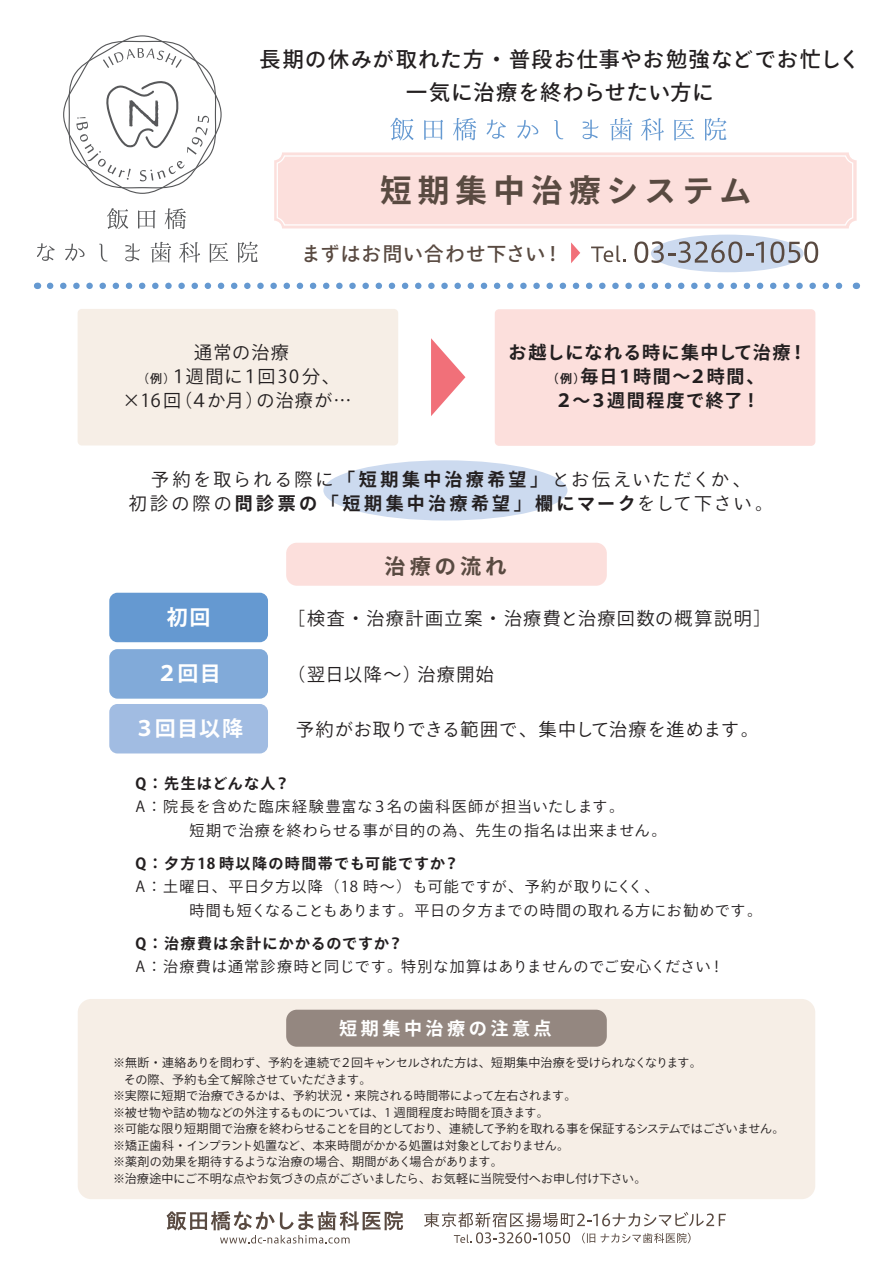
<style>
.page{position:relative;width:893px;height:1263px;background:#fff}
.page>*{position:absolute;margin:0;border:0;box-sizing:border-box;transform-origin:0 0}
.t1{font:700 31.5px "Ryo Gothic Plus N";letter-spacing:.2em;color:#594a41}
.t2{font:500 21px/33px "Ryo Gothic Plus N";letter-spacing:.065em;color:#231f20;text-align:center}
.t3{font:700 21px "Ryo Gothic Plus N";letter-spacing:.05em;color:#fff}
.t4{font:700 21px "Ryo Gothic Plus N";letter-spacing:.2em;color:#594a41}
.t5{font:500 19.5px "Ryo Gothic Plus N";letter-spacing:.06em;color:#594a41}
.t6{font:18px/24px "Ryo Gothic Plus N";letter-spacing:.07em;color:#231f20;text-align:center}
.t7{font:18px/24px "Ryo Gothic Plus N";letter-spacing:.13em;color:#231f20;text-align:center}
.t8{font:700 18px/24px "Ryo Gothic Plus N";letter-spacing:.07em;color:#231f20;text-align:center}
.t9{font:18px "Ryo Gothic Plus N";letter-spacing:.025em;color:#231f20}
.t10{font:700 18px "Ryo Gothic Plus N";letter-spacing:.2em;color:#fff}
.t11{font:15px/24px "Ryo Gothic Plus N";letter-spacing:.055em;color:#231f20}
.t12{font:700 15px "Ryo Gothic Plus N";letter-spacing:.085em;color:#231f20}
.t13{font:12px "Ryo Gothic Plus N";letter-spacing:-.015em;color:#231f20}
.t14{font:12px "Ryo Gothic Plus N";letter-spacing:-.035em;color:#231f20}
.t15{font:12px "Ryo Gothic Plus N";letter-spacing:.005em;color:#231f20}
.s1{font-weight:500;font-size:12px}
.s2{font-size:12px}
.s3{font-weight:700}
</style>
<div class="page">
<div style="left:651px;top:235px;width:153px;height:37px;background:#ccdaef;border-radius:50%"></div>
<svg style="left:391px;top:118px;width:23px;height:22px"></svg>
<svg style="left:424px;top:120px;width:19px;height:20px"></svg>
<svg style="left:453px;top:118px;width:23px;height:22px"></svg>
<svg style="left:486px;top:119px;width:20px;height:20px"></svg>
<svg style="left:517px;top:120px;width:22px;height:19px"></svg>
<svg style="left:554px;top:120px;width:9px;height:20px"></svg>
<svg style="left:582px;top:119px;width:17px;height:20px"></svg>
<svg style="left:610px;top:118px;width:22px;height:22px"></svg>
<svg style="left:641px;top:118px;width:23px;height:22px"></svg>
<svg style="left:674px;top:119px;width:20px;height:21px"></svg>
<svg style="left:705px;top:118px;width:21px;height:22px"></svg>
<svg style="left:167px;top:1211px;width:236px;height:32px"></svg>
<svg style="left:424px;top:1212px;width:302px;height:31px"></svg>
<div style="left:274px;top:152px;width:583px;height:76px;background:#fcdfdc;border-radius:8px"></div>
<svg style="left:277px;top:155px;width:576px;height:71px"></svg>
<svg style="left:50px;top:283px;width:793px;height:6px"></svg>
<div style="left:323px;top:460px;width:244px;height:60px;background:#ccdaef;border-radius:50%"></div>
<div style="left:78px;top:309px;width:320px;height:136px;background:#f6eee6;border-radius:4px"></div>
<div style="left:495px;top:309px;width:320px;height:137px;background:#fcdfdc;border-radius:4px"></div>
<svg style="left:431px;top:338px;width:34px;height:78px"></svg>
<svg style="left:63px;top:35px;width:159px;height:159px"></svg>
<svg style="left:37px;top:243px;width:18px;height:18px"></svg>
<svg style="left:65px;top:243px;width:20px;height:18px"></svg>
<svg style="left:99px;top:244px;width:9px;height:18px"></svg>
<svg style="left:125px;top:243px;width:15px;height:18px"></svg>
<svg style="left:151px;top:242px;width:20px;height:20px"></svg>
<svg style="left:179px;top:242px;width:21px;height:20px"></svg>
<svg style="left:210px;top:243px;width:18px;height:19px"></svg>
<svg style="left:238px;top:242px;width:20px;height:21px"></svg>
<svg style="left:107px;top:208px;width:21px;height:21px"></svg>
<svg style="left:138px;top:210px;width:17px;height:18px"></svg>
<svg style="left:165px;top:208px;width:21px;height:21px"></svg>
<svg style="left:591px;top:245px;width:35px;height:17px"></svg>
<svg style="left:634px;top:241px;width:130px;height:22px"></svg>
<svg style="left:770px;top:241px;width:48px;height:22px"></svg>
<svg style="left:571px;top:242px;width:9px;height:21px"></svg>
<div style="left:109px;top:593px;width:159px;height:49px;background:#6599d1;border-radius:8px"></div>
<div style="left:109px;top:649px;width:159px;height:50px;background:#81aad9;border-radius:8px"></div>
<div style="left:109px;top:704px;width:159px;height:49px;background:#a1bce2;border-radius:8px"></div>
<div style="left:286px;top:543px;width:321px;height:43px;background:#fcdfdc;border-radius:11px"></div>
<div style="left:78px;top:999px;width:737px;height:200px;background:#f6eee6;border-radius:14px"></div>
<div style="left:286px;top:1010px;width:321px;height:37px;background:#948780;border-radius:11px"></div>
<h2 class="t2" style="left:259px;top:44px;width:602px">長期の休みが取れた方・普段お仕事やお勉強などでお忙しく一気に治療を終わらせたい方に</h2>
<h1 class="t1" style="left:380px;top:170px;width:373px">短期集中治療システム</h1>
<h3 class="t5" style="left:301px;top:241px;width:263px">まずはお問い合わせ下さい！</h3>
<h3 class="t6" style="left:123px;top:341px;width:230px">通常の治療<br><span class="s1">（例）</span>１週間に１回30分、×16回（４か月）の治療が…</h3>
<h3 class="t8" style="left:509px;top:342px;width:300px">お越しになれる時に集中して治療！<span class="s2">（例）</span>毎日１時間～２時間、<br>２～３週間程度で終了 !</h3>
<h3 class="t7" style="left:129px;top:468px;width:646px">予約を取られる際に<span class="s3">「短期集中治療希望」</span>とお伝えいただくか、<br>初診の際の<span class="s3">問診票の「短期集中治療希望」欄にマーク</span>をして下さい。</h3>
<h2 class="t4" style="left:385px;top:553px;width:123px">治療の流れ</h2>
<h2 class="t3" style="left:167px;top:604px;width:45px">初回</h2>
<h3 class="t6" style="left:287px;top:607px;width:486px">［検査・治療計画立案・治療費と治療回数の概算説明］</h3>
<h2 class="t3" style="left:157px;top:660px;width:66px">２回目</h2>
<h3 class="t6" style="left:287px;top:663px;width:208px">（翌日以降～）治療開始</h3>
<h2 class="t3" style="left:134px;top:715px;width:111px">３回目以降</h2>
<h3 class="t9" style="left:296px;top:718px;width:464px">予約がお取りできる範囲で、集中して治療を進めます。</h3>
<p class="t12" style="left:135px;top:774px;width:156px">Q：先生はどんな人？</p>
<p class="t11" style="left:189px;top:795px;width:478px;text-indent:-54px">A：院長を含めた臨床経験豊富な３名の歯科医師が担当いたします。<br>短期で治療を終わらせる事が目的の為、先生の指名は出来ません。</p>
<p class="t12" style="left:135px;top:854px;width:325px">Q：夕方18 時以降の時間帯でも可能ですか？</p>
<p class="t11" style="left:189px;top:875px;width:574px;text-indent:-54px">A：土曜日、平日夕方以降（18 時～）も可能ですが、予約が取りにくく、<br>時間も短くなることもあります。平日の夕方までの時間の取れる方にお勧めです。</p>
<p class="t12" style="left:135px;top:934px;width:269px">Q：治療費は余計にかかるのですか？</p>
<p class="t11" style="left:135px;top:955px;width:590px">A：治療費は通常診療時と同じです。特別な加算はありませんのでご安心ください！</p>
<h3 class="t10" style="left:339px;top:1017px;width:214px">短期集中治療の注意点</h3>
<p class="t13" style="left:113px;top:1055px;width:590px">※無断・連絡ありを問わず、予約を連続で２回キャンセルされた方は、短期集中治療を受けられなくなります。</p>
<p class="t13" style="left:124px;top:1072px;width:249px">その際、予約も全て解除させていただきます。</p>
<p class="t15" style="left:113px;top:1088px;width:465px">※実際に短期で治療できるかは、予約状況・来院される時間帯によって左右されます。</p>
<p class="t13" style="left:113px;top:1105px;width:437px">※被せ物や詰め物などの外注するものについては、1 週間程度お時間を頂きます。</p>
<p class="t14" style="left:113px;top:1121px;width:673px">※可能な限り短期間で治療を終わらせることを目的としており、連続して予約を取れる事を保証するシステムではございません。</p>
<p class="t13" style="left:113px;top:1138px;width:458px">※矯正歯科・インプラント処置など、本来時間がかかる処置は対象としておりません。</p>
<p class="t13" style="left:113px;top:1154px;width:391px">※薬剤の効果を期待するような治療の場合、期間があく場合があります。</p>
<p class="t13" style="left:113px;top:1171px;width:535px">※治療途中にご不明な点やお気づきの点がございましたら、お気軽に当院受付へお申し付け下さい。</p>
</div>
